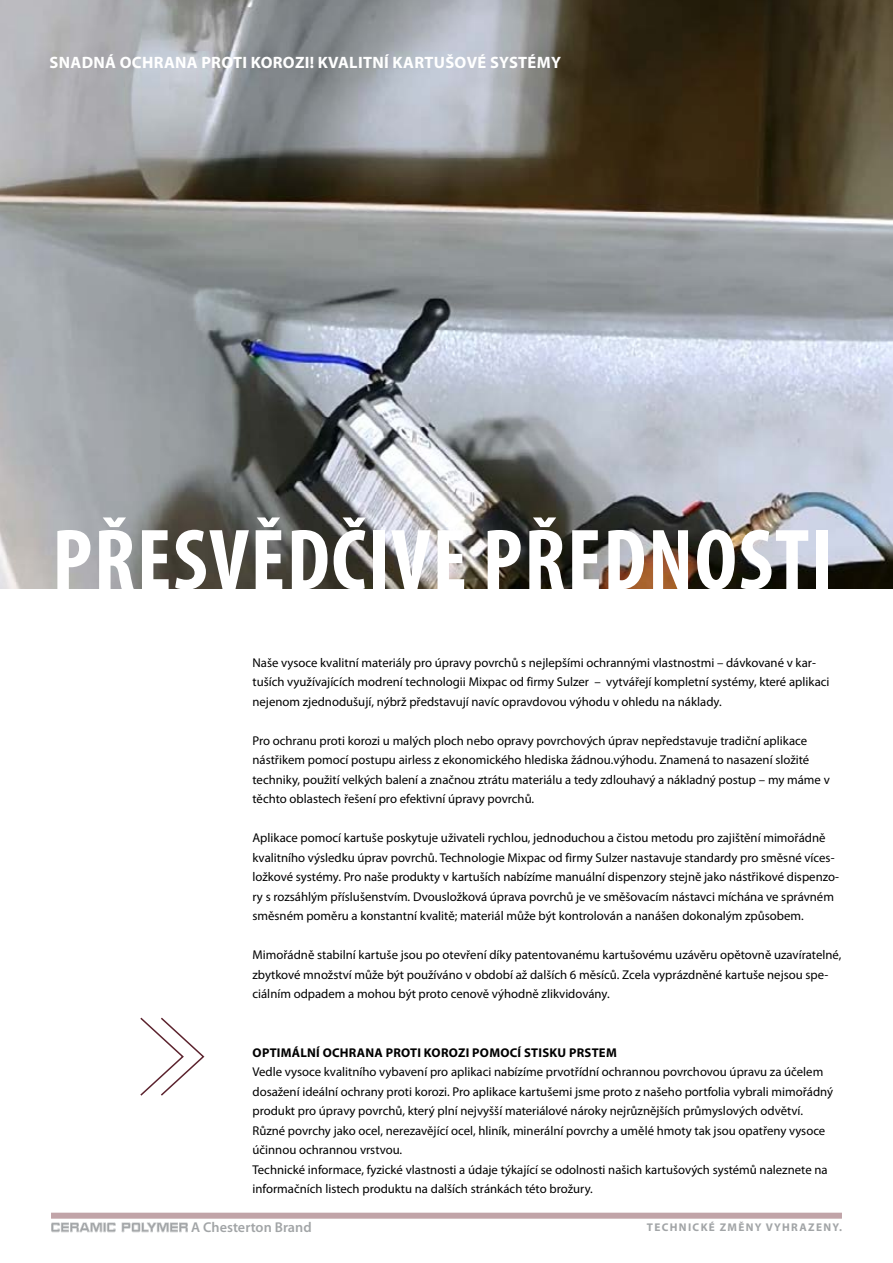
<style>
.page{position:relative;width:893px;height:1263px;background:#fff}
.page>*{position:absolute;margin:0;border:0;box-sizing:border-box;transform-origin:0 0}
.t1{font:700 condensed 87.45px "Myriad Pro";letter-spacing:.02em;color:#fff}
.t2{font:700 16.5px "Myriad Pro";letter-spacing:.02em;color:#fff}
.t3{font:600 14.25px "Myriad Pro";color:#a2a5a7}
.t4{font:12.75px/19.5px "Myriad Pro";color:#000}
.t5{font:700 12.75px "Myriad Pro";letter-spacing:.02em;color:#000}
.t6{font:700 11.25px "Myriad Pro";letter-spacing:.12em;color:#a2a5a7}
</style>
<div class="page">
<svg style="left:51px;top:1222px;width:65px;height:10px"></svg>
<svg style="left:122px;top:1222px;width:66px;height:10px"></svg>
<div style="left:51px;top:1213px;width:791px;height:6px;background:#c1a4a8"></div>
<img style="left:0;top:0;width:893px;height:589px">
<svg style="left:140px;top:1017px;width:65px;height:79px"></svg>
<p class="t2" style="left:50px;top:52px;width:513px">SNADNÁ OCHRANA PROTI KOROZI! KVALITNÍ KARTUŠOVÉ SYSTÉMY</p>
<h1 class="t1" style="left:52px;top:505px;width:782px">PŘESVĚDČIVÉ PŘEDNOSTI</h1>
<p class="t4" style="left:252px;top:652px;width:578px">Naše vysoce kvalitní materiály pro úpravy povrchů s nejlepšími ochrannými vlastnostmi – dávkované v kar&shy;tuších využívajících modrení technologii Mixpac od firmy Sulzer – vytvářejí kompletní systémy, které aplikaci nejenom zjednodušují, nýbrž představují navíc opravdovou výhodu v ohledu na náklady.</p>
<p class="t4" style="left:252px;top:730px;width:579px">Pro ochranu proti korozi u malých ploch nebo opravy povrchových úprav nepředstavuje tradiční aplikace nástřikem pomocí postupu airless z ekonomického hlediska žádnou.výhodu. Znamená to nasazení složité techniky, použití velkých balení a značnou ztrátu materiálu a tedy zdlouhavý a nákladný postup – my máme v těchto oblastech řešení pro efektivní úpravy povrchů.</p>
<p class="t4" style="left:252px;top:828px;width:588px">Aplikace pomocí kartuše poskytuje uživateli rychlou, jednoduchou a čistou metodu pro zajištění mimořádně kvalitního výsledku úprav povrchů. Technologie Mixpac od firmy Sulzer nastavuje standardy pro směsné víces&shy;ložkové systémy. Pro naše produkty v kartuších nabízíme manuální dispenzory stejně jako nástřikové dispenzo&shy;ry s rozsáhlým příslušenstvím. Dvousložková úprava povrchů je ve směšovacím nástavci míchána ve správném směsném poměru a konstantní kvalitě; materiál může být kontrolován a nanášen dokonalým způsobem.</p>
<p class="t4" style="left:252px;top:945px;width:590px">Mimořádně stabilní kartuše jsou po otevření díky patentovanému kartušovému uzávěru opětovně uzavíratelné, zbytkové množství může být používáno v období až dalších 6 měsíců. Zcela vyprázdněné kartuše nejsou spe&shy;ciálním odpadem a mohou být proto cenově výhodně zlikvidovány.</p>
<p class="t5" style="left:253px;top:1044px;width:366px">OPTIMÁLNÍ OCHRANA PROTI KOROZI POMOCÍ STISKU PRSTEM</p>
<p class="t4" style="left:252px;top:1062px;width:582px">Vedle vysoce kvalitního vybavení pro aplikaci nabízíme prvotřídní ochrannou povrchovou úpravu za účelem dosažení ideální ochrany proti korozi. Pro aplikace kartušemi jsme proto z našeho portfolia vybrali mimořádný produkt pro úpravy povrchů, který plní nejvyšší materiálové nároky nejrůznějších průmyslových odvětví.<br>Různé povrchy jako ocel, nerezavějící ocel, hliník, minerální povrchy a umělé hmoty tak jsou opatřeny vysoce účinnou ochrannou vrstvou.<br>Technické informace, fyzické vlastnosti a údaje týkající se odolnosti našich kartušových systémů naleznete na informačních listech produktu na dalších stránkách této brožury.</p>
<p class="t3" style="left:191px;top:1218px;width:122px">A Chesterton Brand</p>
<p class="t6" style="left:647px;top:1220px;width:197px">TECHNICKÉ ZMĚNY VYHRAZENY.</p>
</div>
